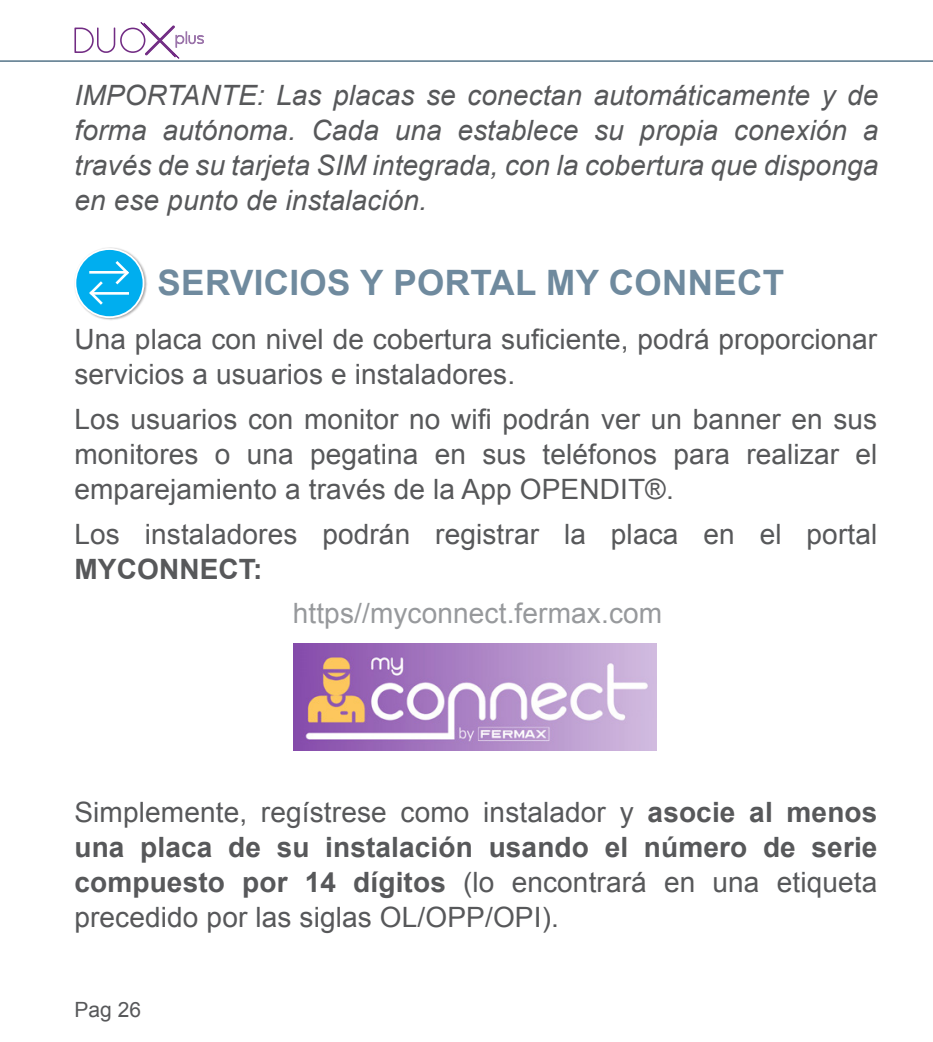
<style>
.page{position:relative;width:933px;height:1042px;background:#fff}
.page>*{position:absolute;margin:0;border:0;box-sizing:border-box;transform-origin:0 0}
.TITULO2_-_PEQ{font:700 35px "Arial";letter-spacing:.01em;color:#6f8a9e}
.TEXTO_2{font:28px/35px "Arial";letter-spacing:.005em;color:#57585a}
.TEXTO_2-2{font:italic 28px/35px "Arial";letter-spacing:.005em;color:#57585a;text-align:justify}
.TEXTO_2-3{font:28px "Arial";letter-spacing:.005em;color:#97999c}
.t1{font:21px "Arial";color:#57585a}
.s1{font-weight:700}
</style>
<div class="page">
<hr style="left:0;top:60px;width:933px;height:2px;background:#6d899a">
<svg style="left:74px;top:22px;width:130px;height:37px"></svg>
<div style="left:74px;top:247px;width:73px;height:74px;background:#231f20;opacity:.4"></div>
<div style="left:75px;top:249px;width:68px;height:68px;background:#00aeef;border-radius:50%"></div>
<div style="left:74px;top:248px;width:70px;height:70px;border:2px solid #fff;border-radius:50%"></div>
<hr style="left:89px;top:271px;width:38px;height:3px;background:#fff">
<svg style="left:113px;top:258px;width:19px;height:27px"></svg>
<hr style="left:91px;top:292px;width:38px;height:3px;background:#fff">
<svg style="left:86px;top:281px;width:20px;height:26px"></svg>
<img style="left:293px;top:643px;width:363px;height:107px">
<p class="TEXTO_2-2" style="left:74px;top:78px;width:805px">IMPORTANTE: Las placas se conectan automáticamente y de forma autónoma. Cada una establece su propia conexión a través de su tarjeta SIM integrada, con la cobertura que disponga en ese punto de instalación.</p>
<p class="TITULO2_-_PEQ" style="left:158px;top:259px;width:628px">SERVICIOS Y PORTAL MY CONNECT</p>
<p class="TEXTO_2" style="left:74px;top:322px;width:804px">Una placa con nivel de cobertura suficiente, podrá proporcionar servicios a usuarios e instaladores.</p>
<p class="TEXTO_2" style="left:74px;top:402px;width:804px;text-align:justify">Los usuarios con monitor no wifi podrán ver un banner en sus monitores o una pegatina en sus teléfonos para realizar el emparejamiento a través de la App OPENDIT®.</p>
<p class="TEXTO_2" style="left:74px;top:517px;width:804px">Los instaladores podrán registrar la placa en el portal<br><span class="s1">MYCONNECT:</span></p>
<p class="TEXTO_2-3" style="left:293px;top:594px;width:371px">https//myconnect.fermax.com</p>
<p class="TEXTO_2" style="left:74px;top:795px;width:804px;text-align:justify">Simplemente, regístrese como instalador y <span class="s1">asocie al menos una placa de su instalación usando el número de serie compuesto por 14 dígitos</span> (lo encontrará en una etiqueta precedido por las siglas OL/OPP/OPI).</p>
<p class="t1" style="left:74px;top:996px;width:68px">Pag 26</p>
</div>
